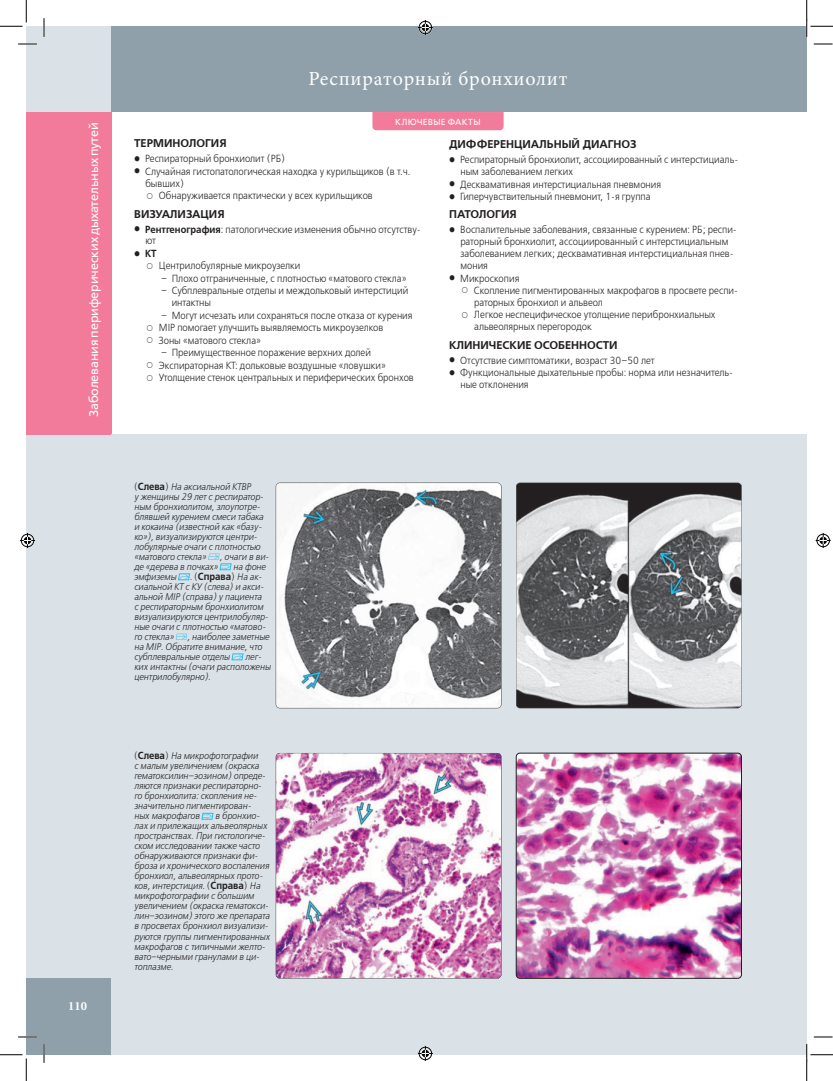
<style>
.page{position:relative;width:833px;height:1081px;background:#fff}
.page>*{position:absolute;margin:0;border:0;box-sizing:border-box;transform-origin:0 0}
.colon_C_grey{font:20px "Minion Pro";letter-spacing:.04em;color:#fff}
.t1{font:12.5px "Free Set";letter-spacing:-.01em;color:#fff}
.t2{font:700 12.5px "Minion Pro";color:#fff}
.zag_1_Caps{font:11.25px "Free Set Demi C";color:#231f20}
.t3{font:10.25px/11.9px "Free Set Light C";color:#231f20;scale:.91 1}
.t4{font:10.25px "Free Set Demi C";color:#231f20;scale:.91 1}
.ris_podp{font:italic 9.62px/10px "Free Set Light C";color:#231f20;scale:.91 1}
.t5{font:8.75px "Free Set";letter-spacing:.025em;color:#fff}
.s1{font-family:"Free Set Demi C"}
.s2{font-style:normal}
.s3{font-family:"Free Set Demi C";font-style:normal;font-size:10.25px}
</style>
<div class="page">
<div style="left:26px;top:26px;width:85px;height:952px;background:#dae2e7"></div>
<div style="left:111px;top:26px;width:695px;height:86px;background:#8fa0aa"></div>
<div style="left:26px;top:112px;width:85px;height:322px;background:#f27b9b"></div>
<div style="left:26px;top:978px;width:85px;height:76px;background:#8fa0aa"></div>
<div style="left:111px;top:434px;width:695px;height:620px;background:#dae2e7"></div>
<div style="left:372px;top:112px;width:131px;height:18px;background:#f27b9b"></div>
<svg style="left:208px;top:553px;width:23px;height:17px"></svg>
<svg style="left:178px;top:573px;width:12px;height:7px"></svg>
<svg style="left:176px;top:633px;width:11px;height:6px"></svg>
<svg style="left:231px;top:653px;width:12px;height:7px"></svg>
<svg style="left:201px;top:812px;width:12px;height:7px"></svg>
<img style="left:276px;top:483px;width:224px;height:224px">
<img style="left:516px;top:483px;width:224px;height:224px">
<img style="left:276px;top:753px;width:224px;height:224px">
<img style="left:517px;top:753px;width:224px;height:224px">
<div style="left:515px;top:752px;width:226px;height:226px;border:1px solid #231f20;border-radius:4px"></div>
<svg style="left:18px;top:43px;width:19px;height:2px"></svg>
<svg style="left:813px;top:43px;width:19px;height:2px"></svg>
<svg style="left:18px;top:1036px;width:19px;height:1px"></svg>
<svg style="left:813px;top:1036px;width:19px;height:1px"></svg>
<svg style="left:43px;top:18px;width:2px;height:19px"></svg>
<svg style="left:43px;top:1044px;width:2px;height:18px"></svg>
<svg style="left:0;top:0;width:27px;height:27px"></svg>
<svg style="left:0;top:1054px;width:27px;height:26px"></svg>
<svg style="left:806px;top:0;width:26px;height:37px"></svg>
<svg style="left:805px;top:1043px;width:27px;height:37px"></svg>
<svg style="left:417px;top:20px;width:15px;height:15px"></svg>
<svg style="left:417px;top:1046px;width:15px;height:14px"></svg>
<svg style="left:20px;top:533px;width:15px;height:15px"></svg>
<svg style="left:815px;top:533px;width:15px;height:15px"></svg>
<p class="t1" style="left:86px;top:417px;width:296px;rotate:-90deg">Заболевания периферических дыхательных путей</p>
<p class="t2" style="left:68px;top:996px;width:20px">110</p>
<p class="colon_C_grey" style="left:308px;top:65px;width:260px">Респираторный бронхиолит</p>
<p class="t5" style="left:395px;top:116px;width:87px">КЛЮЧЕВЫЕ ФАКТЫ</p>
<p class="zag_1_Caps" style="left:134px;top:137px;width:94px">ТЕРМИНОЛОГИЯ</p>
<p class="t3" style="left:145px;top:153px;width:155px">Респираторный бронхиолит (РБ)</p>
<p class="t3" style="left:145px;top:166px;width:293px">Случайная гистопатологическая находка у курильщиков (в т.ч. бывших)</p>
<p class="t3" style="left:159px;top:190px;width:236px">Обнаруживается практически у всех курильщиков</p>
<p class="zag_1_Caps" style="left:134px;top:207px;width:92px">ВИЗУАЛИЗАЦИЯ</p>
<p class="t3" style="left:145px;top:223px;width:304px"><span class="s1">Рентгенография</span>: патологические изменения обычно отсутству‑ ют</p>
<p class="t4" style="left:145px;top:247px;width:14px">КТ</p>
<p class="t3" style="left:159px;top:260px;width:157px">Центрилобулярные микроузелки</p>
<p class="t3" style="left:161px;top:273px;width:271px">– Плохо отграниченные, с плотностью «матового стекла»</p>
<p class="t3" style="left:171px;top:285px;width:261px;text-indent:-11px">– Субплевральные отделы и междольковый интерстиций интактны</p>
<p class="t3" style="left:161px;top:310px;width:278px">– Могут исчезать или сохраняться после отказа от курения</p>
<p class="t3" style="left:159px;top:322px;width:248px">MIP помогает улучшить выявляемость микроузелков</p>
<p class="t3" style="left:159px;top:335px;width:114px">Зоны «матового стекла»</p>
<p class="t3" style="left:161px;top:347px;width:232px">– Преимущественное поражение верхних долей</p>
<p class="t3" style="left:159px;top:360px;width:251px">Экспираторная КТ: дольковые воздушные «ловушки»</p>
<p class="t3" style="left:159px;top:372px;width:281px">Утолщение стенок центральных и периферических бронхов</p>
<p class="zag_1_Caps" style="left:449px;top:138px;width:189px">ДИФФЕРЕНЦИАЛЬНЫЙ ДИАГНОЗ</p>
<p class="t3" style="left:460px;top:154px;width:307px">Респираторный бронхиолит, ассоциированный с интерстициаль‑ ным заболеванием легких</p>
<p class="t3" style="left:460px;top:178px;width:222px">Десквамативная интерстициальная пневмония</p>
<p class="t3" style="left:460px;top:191px;width:210px">Гиперчувствительный пневмонит, 1‑я группа</p>
<p class="zag_1_Caps" style="left:449px;top:208px;width:69px">ПАТОЛОГИЯ</p>
<p class="t3" style="left:460px;top:224px;width:305px">Воспалительные заболевания, связанные с курением: РБ; респи‑ раторный бронхиолит, ассоциированный с интерстициальным заболеванием легких; десквамативная интерстициальная пнев‑ мония</p>
<p class="t3" style="left:460px;top:272px;width:66px">Микроскопия</p>
<p class="t3" style="left:473px;top:285px;width:291px">Скопление пигментированных макрофагов в просвете респи‑ раторных бронхиол и альвеол</p>
<p class="t3" style="left:473px;top:309px;width:267px">Легкое неспецифическое утолщение перибронхиальных альвеолярных перегородок</p>
<p class="zag_1_Caps" style="left:449px;top:338px;width:170px">КЛИНИЧЕСКИЕ ОСОБЕННОСТИ</p>
<p class="t3" style="left:460px;top:354px;width:215px">Отсутствие симптоматики, возраст 30–50 лет</p>
<p class="t3" style="left:460px;top:367px;width:301px">Функциональные дыхательные пробы: норма или незначитель‑ ные отклонения</p>
<p class="ris_podp" style="left:134px;top:482px;width:144px"><span class="s2">(</span><span class="s3">Слева</span><span class="s2">)</span> На аксиальной КТВР<br>у женщины 29 лет с респиратор‑ ным бронхиолитом, злоупотре‑ блявшей курением смеси табака и кокаина (известной как «базу‑ ко»), визуализируются центри‑ лобулярные очаги с плотностью «матового стекла»</p>
<p class="ris_podp" style="left:219px;top:552px;width:56px">, очаги в ви‑</p>
<p class="ris_podp" style="left:134px;top:562px;width:94px">де «дерева в почках»</p>
<p class="ris_podp" style="left:233px;top:562px;width:37px">на фоне</p>
<p class="ris_podp" style="left:134px;top:572px;width:48px">эмфиземы</p>
<p class="ris_podp" style="left:134px;top:572px;width:149px;text-indent:56px">. <span class="s2">(</span><span class="s3">Справа</span><span class="s2">)</span> На ак‑ сиальной КТ с КУ (слева) и акси‑ альной MIP (справа) у пациента<br>с респираторным бронхиолитом визуализируются центрилобуляр‑ ные очаги с плотностью «матово‑ го стекла»</p>
<p class="ris_podp" style="left:134px;top:632px;width:150px;text-indent:53px">, наиболее заметные на MIP. Обратите внимание, что субплевральные отделы</p>
<p class="ris_podp" style="left:134px;top:652px;width:151px;text-indent:111px">лег‑ ких интактны (очаги расположены центрилобулярно).</p>
<p class="ris_podp" style="left:134px;top:751px;width:146px"><span class="s2">(</span><span class="s3">Слева</span><span class="s2">)</span> На микрофотографии<br>с малым увеличением (окраска гематоксилин–эозином) опреде‑ ляются признаки респираторно‑ го бронхиолита: скопления не‑ значительно пигментирован‑ ных макрофагов</p>
<p class="ris_podp" style="left:134px;top:811px;width:151px;text-indent:81px">в бронхио‑ лах и прилежащих альвеолярных пространствах. При гистологиче‑ ском исследовании также часто обнаруживаются признаки фи‑ броза и хронического воспаления бронхиол, альвеолярных прото‑ ков, интерстиция. <span class="s2">(</span><span class="s3">Справа</span><span class="s2">)</span> На микрофотографии с большим увеличением (окраска гематокси‑ лин–эозином) этого же препарата в просветах бронхиол визуализи‑ руются группы пигментированных макрофагов с типичными желто‑ вато–черными гранулами в ци‑ топлазме.</p>
</div>
